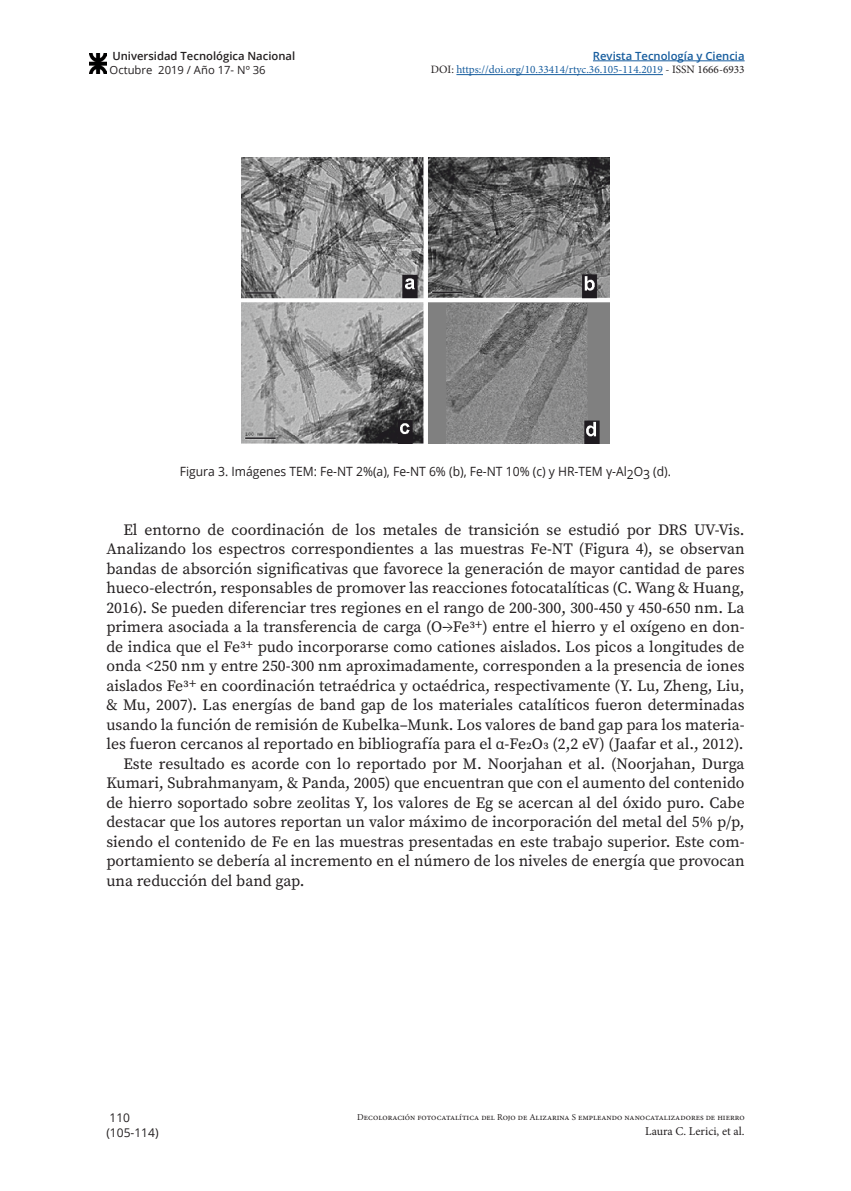
<style>
.page{position:relative;width:851px;height:1191px;background:#fff}
.page>*{position:absolute;margin:0;border:0;box-sizing:border-box;transform-origin:0 0}
.texto_central{font:15.75px/19.5px "Source Serif Pro";color:#231f20;text-align:justify}
.titulo_figuras_-_cua{font:12.75px "Open Sans";color:#231f20;scale:.95 1}
.t1{font:12px "Minion Pro";color:#231f20}
.t2{font:12px/15px "Open Sans";color:#231f20}
.t3{font:11.25px "Minion Pro";color:#175d9e}
.t4{font:600 11.25px "Open Sans";color:#231f20}
.t5{font:600 11.25px "Open Sans";color:#175d9e}
.t6{font:11.25px "Open Sans";color:#231f20}
.t7{font:9px "Minion Pro";color:#231f20}
.s1{color:#231f20}
</style>
<div class="page">
<hr style="left:593px;top:61px;width:151px;height:1px;background:#175d9e">
<hr style="left:456px;top:74px;width:206px;height:1px;background:#175d9e">
<img style="left:89px;top:54px;width:17px;height:20px">
<img style="left:241px;top:158px;width:368px;height:285px">
<p class="t4" style="left:112px;top:48px;width:184px">Universidad Tecnológica Nacional</p>
<p class="t6" style="left:109px;top:62px;width:158px">Octubre 2019 / Año 17- Nº 36</p>
<p class="t5" style="left:593px;top:48px;width:153px">Revista Tecnología y Ciencia</p>
<p class="t3" style="left:430px;top:62px;width:315px"><span class="s1">DOI:</span> https://doi.org/10.33414/rtyc.36.105-114.2019 <span class="s1">- ISSN 1666-6933</span></p>
<p class="titulo_figuras_-_cua" style="left:180px;top:462px;width:518px">Figura 3. Imágenes TEM: Fe-NT 2%(a), Fe-NT 6% (b), Fe-NT 10% (c) y HR-TEM γ-Al2O3 (d).</p>
<p class="texto_central" style="left:106px;top:520px;width:639px;text-indent:17px">El entorno de coordinación de los metales de transición se estudió por DRS UV-Vis.<br>Analizando los espectros correspondientes a las muestras Fe-NT (Figura 4), se observan bandas de absorción significativas que favorece la generación de mayor cantidad de pares hueco-electrón, responsables de promover las reacciones fotocatalíticas (C. Wang &amp; Huang, 2016). Se pueden diferenciar tres regiones en el rango de 200-300, 300-450 y 450-650 nm. La primera asociada a la transferencia de carga (O→Fe3<sup>+</sup>) entre el hierro y el oxígeno en don&shy;de indica que el Fe3<sup>+</sup> pudo incorporarse como cationes aislados. Los picos a longitudes de onda &lt;250 nm y entre 250-300 nm aproximadamente, corresponden a la presencia de iones aislados Fe3<sup>+</sup> en coordinación tetraédrica y octaédrica, respectivamente (Y. Lu, Zheng, Liu, &amp; Mu, 2007). Las energías de band gap de los materiales catalíticos fueron determinadas usando la función de remisión de Kubelka–Munk. Los valores de band gap para los materia&shy;les fueron cercanos al reportado en bibliografía para el α-Fe2O3 (2,2 eV) (Jaafar et al., 2012).</p>
<p class="texto_central" style="left:106px;top:754px;width:639px;text-indent:17px">Este resultado es acorde con lo reportado por M. Noorjahan et al. (Noorjahan, Durga Kumari, Subrahmanyam, &amp; Panda, 2005) que encuentran que con el aumento del contenido de hierro soportado sobre zeolitas Y, los valores de Eg se acercan al del óxido puro. Cabe destacar que los autores reportan un valor máximo de incorporación del metal del 5% p/p, siendo el contenido de Fe en las muestras presentadas en este trabajo superior. Este com&shy;portamiento se debería al incremento en el número de los niveles de energía que provocan una reducción del band gap.</p>
<p class="t2" style="left:106px;top:1110px;width:54px">110 (105-114)</p>
<p class="t7" style="left:357px;top:1110px;width:389px">Decoloración fotocatalítica del Rojo de Alizarina S empleando nanocatalizadores de hierro</p>
<p class="t1" style="left:645px;top:1122px;width:101px">Laura C. Lerici, et al.</p>
</div>
